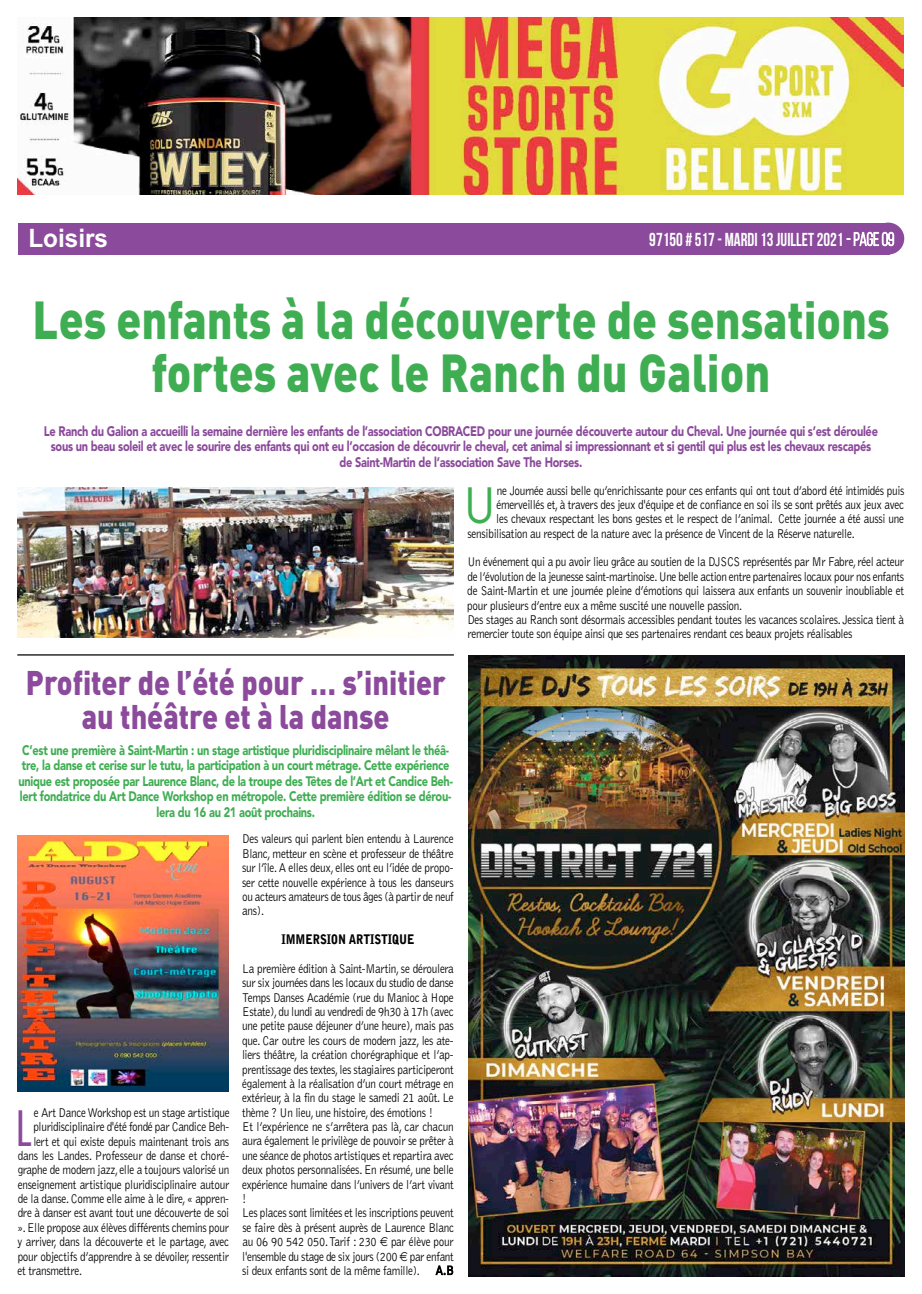
<style>
.page{position:relative;width:922px;height:1294px;background:#fff}
.page>*{position:absolute;margin:0;border:0;box-sizing:border-box;transform-origin:0 0}
.t1{font:900 52.75px/52.8px "DIN Pro";color:#3fae53;text-align:center;scale:.85 1}
.t2{font:47.38px "Futura";color:#8b4a9b;scale:.9 1}
.t3{font:47.38px "Futura";color:#3fae53;scale:.9 1}
.t4{font:900 33.75px/33.8px "DIN Pro";color:#8b4a9b;text-align:center;scale:.85 1}
.t5{font:700 25.62px "Arial";color:#fff;scale:.95 1}
.t6{font:700 18.75px "Bebas Neue";color:#fff;scale:.9 1}
.t7{font:900 13.75px/15.6px "Avenir";letter-spacing:-.025em;color:#8b4a9b;text-align:center;scale:.8 1}
.t8{font:900 13.75px/15.6px "Avenir";letter-spacing:-.025em;color:#3fae53;text-align:center;scale:.8 1}
.t9{font:300 13.12px/14.4px "Bell Gothic";letter-spacing:-.025em;color:#000;scale:.85 1}
.t10{font:900 13.12px "Bell Gothic";color:#000;scale:.85 1}
.s1{font-weight:400}
</style>
<div class="page">
<div style="left:18px;top:222px;width:871px;height:32px;background:#8b4a9b"></div>
<div style="left:872px;top:222px;width:32px;height:32px;background:#8b4a9b;border-radius:50%"></div>
<svg style="left:846px;top:232px;width:48px;height:14px"></svg>
<img style="left:18px;top:18px;width:885px;height:177px">
<svg style="left:435px;top:1265px;width:18px;height:9px"></svg>
<img style="left:468px;top:656px;width:436px;height:620px">
<img style="left:18px;top:487px;width:436px;height:150px">
<img style="left:18px;top:835px;width:210px;height:256px">
<hr style="left:17px;top:654px;width:437px;height:1px;background:#000">
<h3 class="t5" style="left:28px;top:221px;width:85px">Loisirs</h3>
<h3 class="t6" style="left:649px;top:229px;width:274px">97150 # 517- MARDI 13JUILLET 2021 <span class="s1">- page09</span></h3>
<h1 class="t1" style="left:32px;top:287px;width:1009px">Les enfants à la découverte de sensations fortes avec le Ranch du Galion</h1>
<p class="t7" style="left:44px;top:422px;width:1043px">Le Ranch du Galion a accueilli la semaine dernière les enfants de l’association COBRACED pour une journée découverte autour du Cheval. Une journée qui s’est déroulée sous un beau soleil et avec le sourire des enfants qui ont eu l’occasion de découvrir le cheval, cet animal si impressionnant et si gentil qui plus est les chevaux rescapés de Saint-Martin de l’association Save The Horses.</p>
<h3 class="t4" style="left:26px;top:661px;width:495px">Profiter de l’été pour … s’initier au théâtre et à la danse</h3>
<p class="t8" style="left:18px;top:741px;width:544px">C’est une première à Saint-Martin : un stage artistique pluridisciplinaire mêlant le théâ&shy;tre, la danse et cerise sur le tutu, la participation à un court métrage. Cette expérience unique est proposée par Laurence Blanc, de la troupe des Têtes de l’Art et Candice Beh&shy;lert fondatrice du Art Dance Workshop en métropole. Cette première édition se dérou&shy;lera du 16 au 21 août prochains.</p>
<h2 class="t2" style="left:15px;top:1097px;width:19px">L</h2>
<p class="t9" style="left:34px;top:1105px;width:232px">e Art Dance Workshop est un stage artistique</p>
<p class="t9" style="left:33px;top:1119px;width:232px">pluridisciplinaire d'été fondé par Candice Beh-</p>
<p class="t9" style="left:33px;top:1134px;width:232px">lert et qui existe depuis maintenant trois ans</p>
<p class="t9" style="left:18px;top:1148px;width:250px">dans les Landes. Professeur de danse et choré-</p>
<p class="t9" style="left:18px;top:1162px;width:250px">graphe de modern jazz, elle a toujours valorisé un</p>
<p class="t9" style="left:18px;top:1177px;width:250px">enseignement artistique pluridisciplinaire autour</p>
<p class="t9" style="left:18px;top:1191px;width:250px">de la danse. Comme elle aime à le dire, « appren-</p>
<p class="t9" style="left:18px;top:1206px;width:250px">dre à danser est avant tout une découverte de soi</p>
<p class="t9" style="left:18px;top:1220px;width:250px">».Elle propose aux élèves différents chemins pour</p>
<p class="t9" style="left:18px;top:1234px;width:250px">y arriver, dans la découverte et le partage, avec</p>
<p class="t9" style="left:18px;top:1249px;width:250px">pour objectifs d’apprendre à se dévoiler, ressentir</p>
<p class="t9" style="left:18px;top:1263px;width:77px">et transmettre.</p>
<p class="t9" style="left:242px;top:832px;width:251px;text-align:justify">Des valeurs qui parlent bien entendu à Laurence Blanc, metteur en scène et professeur de théâtre sur l’île. A elles deux, elles ont eu l’idée de propo&shy;ser cette nouvelle expérience à tous les danseurs ou acteurs amateurs de tous âges (à partir de neuf ans).</p>
<p class="t10" style="left:281px;top:931px;width:158px">IMMERSION ARTISTIQUE</p>
<p class="t9" style="left:242px;top:961px;width:251px">La première édition à Saint-Martin, se déroulera sur six journées dans les locaux du studio de danse Temps Danses Académie (rue du Manioc à Hope Estate),du lundi au vendredi de 9h30 à 17h (avec une petite pause déjeuner d’une heure), mais pas que. Car outre les cours de modern jazz, les ate&shy;liers théâtre, la création chorégraphique et l’ap&shy;prentissage des textes,les stagiaires participeront également à la réalisation d’un court métrage en extérieur, à la fin du stage le samedi 21 août. Le thème ? Un lieu, une histoire, des émotions !<br>Et l’expérience ne s’arrêtera pas là, car chacun aura également le privilège de pouvoir se prêter à une séance de photos artistiques et repartira avec deux photos personnalisées. En résumé, une belle expérience humaine dans l’univers de l’art vivant !<br>Les places sont limitées et les inscriptions peuvent se faire dès à présent auprès de Laurence Blanc au 06 90 542 050.Tarif : 230 par élève pour l'ensemble du stage de six jours (200 par enfant si deux enfants sont de la même famille). A.B</p>
<h2 class="t3" style="left:465px;top:475px;width:34px">U</h2>
<p class="t9" style="left:496px;top:483px;width:481px">ne Journée aussi belle qu’enrichissante pour ces enfants qui ont tout d’abord été intimidés puis</p>
<p class="t9" style="left:496px;top:497px;width:481px">émerveillés et, à travers des jeux d'équipe et de confiance en soi ils se sont prêtés aux jeux avec</p>
<p class="t9" style="left:496px;top:512px;width:481px">les chevaux respectant les bons gestes et le respect de l’animal. Cette journée a été aussi une</p>
<p class="t9" style="left:467px;top:526px;width:457px">sensibilisation au respect de la nature avec la présence de Vincent de la Réserve naturelle.</p>
<p class="t9" style="left:467px;top:555px;width:515px">Un événement qui a pu avoir lieu grâce au soutien de la DJSCS représentés par Mr Fabre, réel acteur de l’évolution de la jeunesse saint-martinoise.Une belle action entre partenaires locaux pour nos enfants de Saint-Martin et une journée pleine d’émotions qui laissera aux enfants un souvenir inoubliable et pour plusieurs d’entre eux a même suscité une nouvelle passion.<br>Des stages au Ranch sont désormais accessibles pendant toutes les vacances scolaires. Jessica tient à remercier toute son équipe ainsi que ses partenaires rendant ces beaux projets réalisables</p>
</div>
